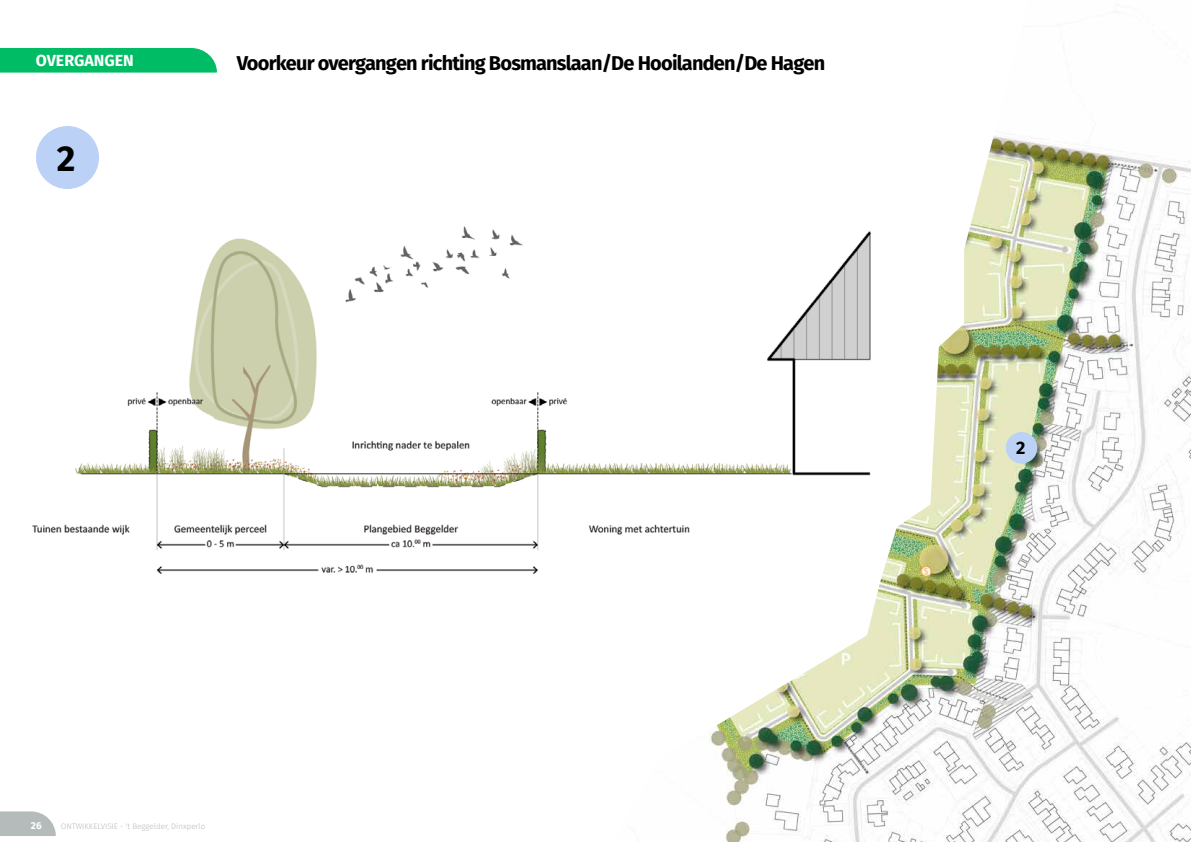
<style>
.page{position:relative;width:1191px;height:842px;background:#fff}
.page>*{position:absolute;margin:0;border:0;box-sizing:border-box;transform-origin:0 0}
.t1{font:700 36px "Fira Sans";color:#000}
.t2{font:700 20px "Fira Sans";letter-spacing:-.04em;color:#000}
.t3{font:700 18px "Fira Sans";color:#000}
.t4{font:700 16px "Fira Sans";color:#fff}
.t5{font:700 10px "Fira Sans";color:#fff}
.t6{font:300 8px "Fira Sans";color:#b5baba}
</style>
<div class="page">
<svg style="left:0;top:811px;width:56px;height:25px"></svg>
<div style="left:0;top:48px;width:217px;height:25px;background:#00bd65"></div>
<img style="left:32px;top:126px;width:580px;height:449px">
<img style="left:612px;top:136px;width:579px;height:706px">
<div style="left:36px;top:126px;width:63px;height:63px;background:#bbd1f6;border-radius:50%"></div>
<div style="left:1005px;top:432px;width:32px;height:32px;background:#bbd1f6;border-radius:50%"></div>
<p class="t4" style="left:36px;top:46px;width:99px">OVERGANGEN</p>
<p class="t2" style="left:237px;top:46px;width:590px">Voorkeur overgangen richting Bosmanslaan/De Hooilanden/De Hagen</p>
<h1 class="t1" style="left:57px;top:128px;width:20px">2</h1>
<p class="t5" style="left:31px;top:817px;width:12px">26</p>
<p class="t6" style="left:61px;top:821px;width:146px">ONTWIKKELVISIE - 't Beggelder, Dinxperlo</p>
<p class="t3" style="left:1016px;top:433px;width:11px">2</p>
</div>
